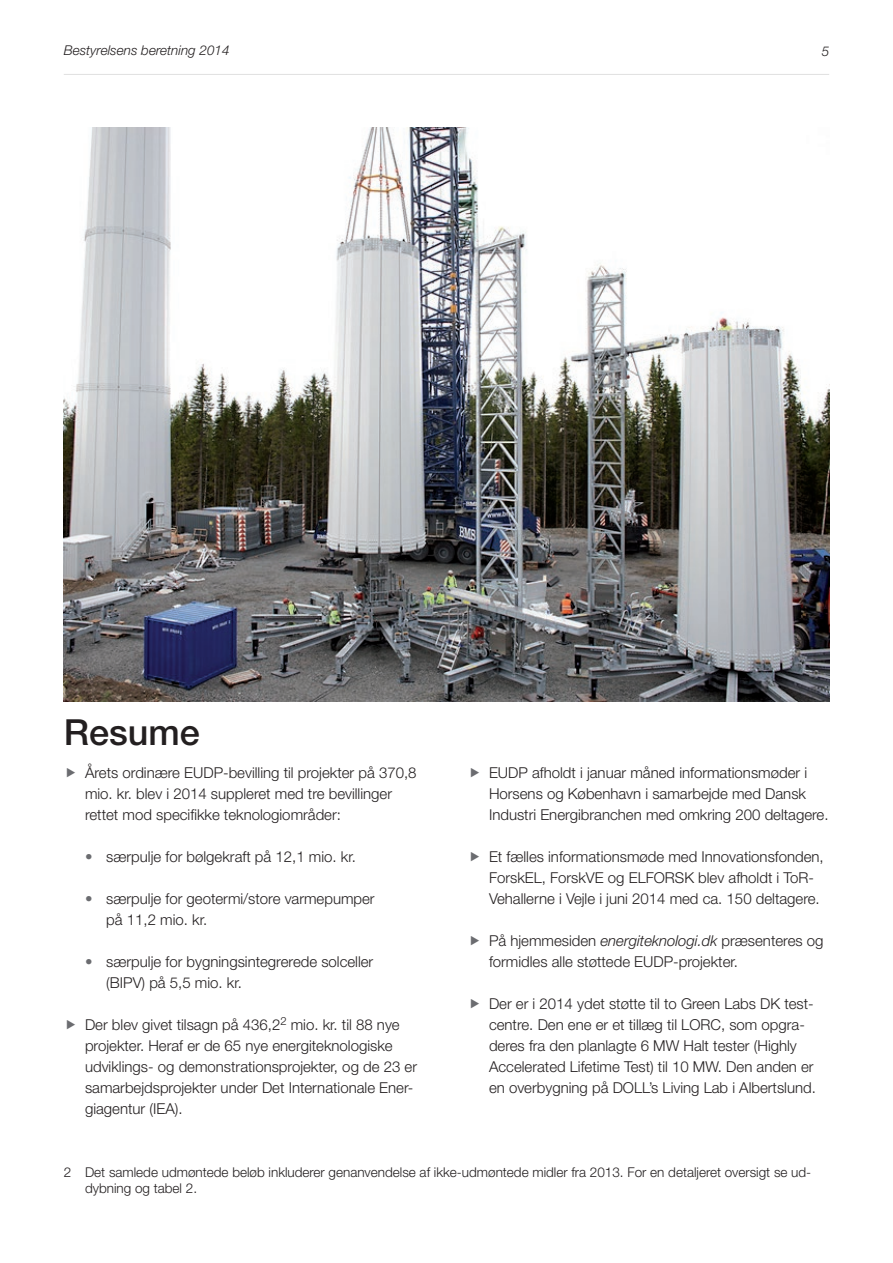
<style>
.page{position:relative;width:893px;height:1263px;background:#fff}
.page>*{position:absolute;margin:0;border:0;box-sizing:border-box;transform-origin:0 0}
.t1{font:500 36px "Helvetica Neue LT Std";color:#231f20}
.t2{font:300 15px/21px "Helvetica Neue LT Std";color:#231f20}
.t3{font:300 13.5px/16.2px "Helvetica Neue LT Std";color:#231f20}
.t4{font:italic 300 13.5px "Helvetica Neue LT Std";color:#231f20}
.s1{color:#6b6c70}
.s2{font-style:italic}
</style>
<div class="page">
<hr style="left:64px;top:74px;width:765px;height:1px;background:#e0e0e0">
<img style="left:64px;top:128px;width:765px;height:574px">
<p class="t4" style="left:64px;top:43px;width:167px">Bestyrelsens beretning 2014</p>
<p class="t4" style="left:822px;top:44px;width:9px">5</p>
<h1 class="t1" style="left:64px;top:711px;width:138px">Resume</h1>
<p class="t2" style="left:85px;top:762px;width:333px">Årets ordinære EUDP-bevilling til projekter på 370,8 mio. kr. blev i 2014 suppleret med tre bevillinger rettet mod specifikke teknologiområder:</p>
<p class="t2" style="left:85px;top:846px;width:272px"><span class="s1">•</span> særpulje for bølgekraft på 12,1 mio. kr.</p>
<p class="t2" style="left:106px;top:888px;width:270px;text-indent:-21px"><span class="s1">•</span> særpulje for geotermi/store varmepumper på 11,2 mio. kr.</p>
<p class="t2" style="left:106px;top:951px;width:269px;text-indent:-21px"><span class="s1">•</span> særpulje for bygningsintegrerede solceller (BIPV) på 5,5 mio. kr.</p>
<p class="t2" style="left:85px;top:1014px;width:334px">Der blev givet tilsagn på 436,2<sup>2</sup> mio. kr. til 88 nye projekter. Heraf er de 65 nye energiteknologiske udviklings- og demonstrationsprojekter, og de 23 er samarbejdsprojekter under Det Internationale Ener&shy;giagentur (IEA).</p>
<p class="t2" style="left:489px;top:762px;width:341px">EUDP afholdt i januar måned informationsmøder i<br>Horsens og København i samarbejde med Dansk<br>Industri Energibranchen med omkring 200 deltagere.</p>
<p class="t2" style="left:489px;top:846px;width:336px">Et fælles informationsmøde med Innovationsfonden,<br>ForskEL, ForskVE og ELFORSK blev afholdt i ToR-<br>Vehallerne i Vejle i juni 2014 med ca. 150 deltagere.</p>
<p class="t2" style="left:489px;top:930px;width:336px">På hjemmesiden <span class="s2">energiteknologi.dk</span> præsenteres og formidles alle støttede EUDP-projekter.</p>
<p class="t2" style="left:489px;top:993px;width:328px">Der er i 2014 ydet støtte til to Green Labs DK test&shy;centre. Den ene er et tillæg til LORC, som opgra&shy;deres fra den planlagte 6 MW Halt tester (Highly Accelerated Lifetime Test) til 10 MW. Den anden er en overbygning på DOLL’s Living Lab i Albertslund.</p>
<p class="t3" style="left:85px;top:1164px;width:728px;text-indent:-21px">2 Det samlede udmøntede beløb inkluderer genanvendelse af ikke-udmøntede midler fra 2013. For en detaljeret oversigt se ud&shy;dybning og tabel 2.</p>
</div>
